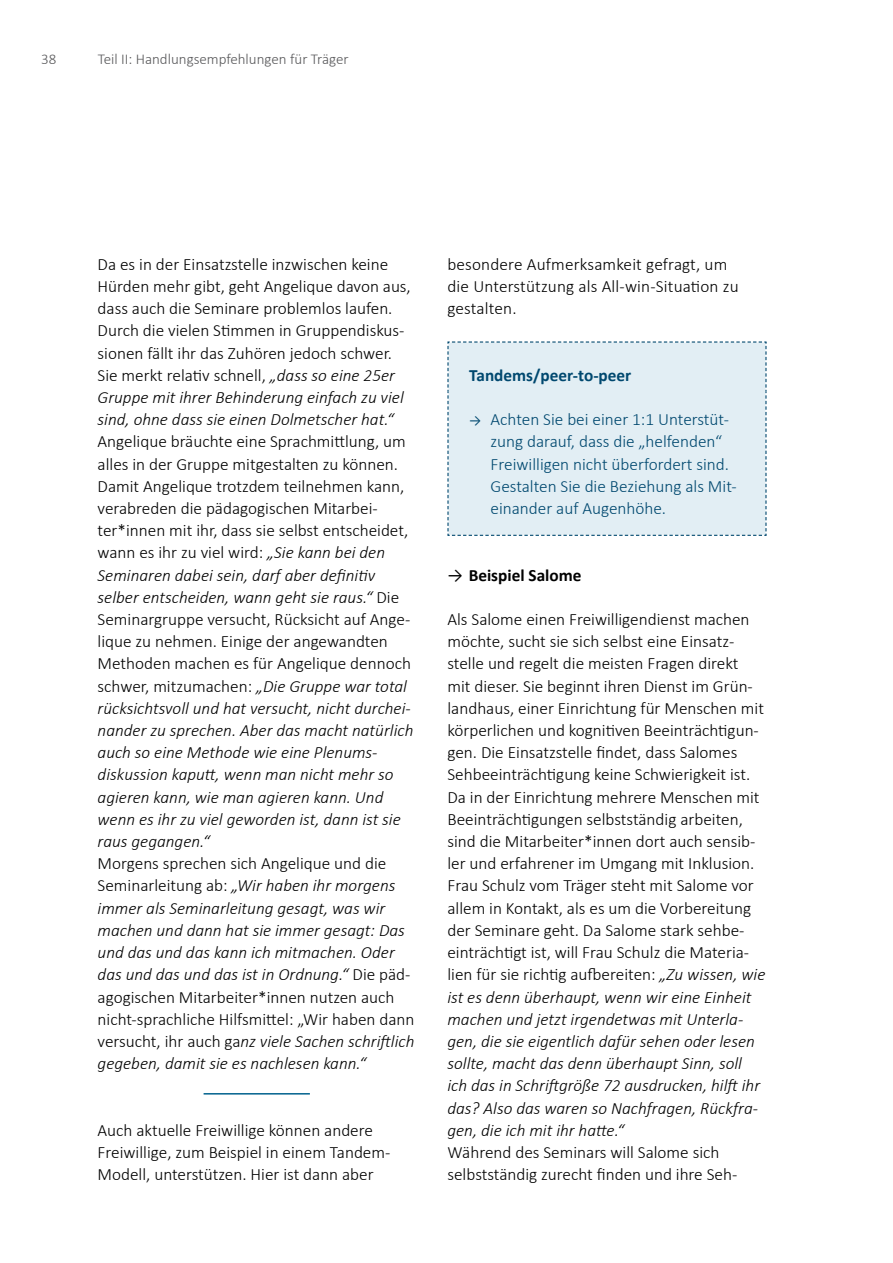
<style>
.page{position:relative;width:893px;height:1263px;background:#fff}
.page>*{position:absolute;margin:0;border:0;box-sizing:border-box;transform-origin:0 0}
.P_Beipiele{font:300 17.25px/22.2px "Calibri";color:#000}
.P_Beipiele-2{font:italic 300 17.25px/22.2px "Calibri";color:#000}
.P_copy_Abst_vor_groß{font:300 17.25px/22.2px "Calibri";color:#000}
.t1{font:300 17.25px/22.2px "Calibri";color:#00486f}
.H4_Kasten_mit_HG{font:700 17.25px "Calibri";color:#00486f}
.t2{font:700 17.25px "Calibri";color:#000}
.t3{font:300 15px "Calibri";color:#58585a}
.s1{font-style:italic}
.s2{font-style:normal}
.s3{font-weight:400;font-size:13.5px}
.s4{font-weight:400}
</style>
<div class="page">
<div style="left:447px;top:341px;width:320px;height:195px;background:#e2eef4"></div>
<hr style="left:204px;top:1093px;width:106px;height:1px;background:#00628d">
<p class="t3" style="left:41px;top:50px;width:17px">38</p>
<p class="t3" style="left:98px;top:49px;width:252px">Teil II: Handlungsempfehlungen für Träger</p>
<p class="P_Beipiele" style="left:98px;top:252px;width:317px">Da es in der Einsatzstelle inzwischen keine Hürden mehr gibt, geht Angelique davon aus, dass auch die Seminare problemlos laufen.<br>Durch die vielen Stimmen in Gruppendiskus&shy;sionen fällt ihr das Zuhören jedoch schwer.<br>Sie merkt relativ schnell, <span class="s1">„dass so eine 25er Gruppe mit ihrer Behinderung einfach zu viel sind, ohne dass sie einen Dolmetscher hat.“ </span>Angelique bräuchte eine Sprachmittlung, um alles in der Gruppe mitgestalten zu können.<br>Damit Angelique trotzdem teilnehmen kann, verabreden die pädagogischen Mitarbei&shy;ter*innen mit ihr, dass sie selbst entscheidet, wann es ihr zu viel wird: <span class="s1">„Sie kann bei den Seminaren dabei sein, darf aber definitiv selber entscheiden, wann geht sie raus.“</span> Die Seminargruppe versucht, Rücksicht auf Ange&shy;lique zu nehmen. Einige der angewandten Methoden machen es für Angelique dennoch schwer, mitzumachen: <span class="s1">„Die Gruppe war total rücksichtsvoll und hat versucht, nicht durchei&shy;nander zu sprechen. Aber das macht natürlich auch so eine Methode wie eine Plenums&shy;diskussion kaputt, wenn man nicht mehr so agieren kann, wie man agieren kann. Und wenn es ihr zu viel geworden ist, dann ist sie raus gegangen.“</span></p>
<p class="P_Beipiele-2" style="left:98px;top:852px;width:318px"><span class="s2">Morgens sprechen sich Angelique und die Seminarleitung ab:</span> „Wir haben ihr morgens immer als Seminarleitung gesagt, was wir machen und dann hat sie immer gesagt: Das und das und das kann ich mitmachen. Oder das und das und das ist in Ordnung.“ <span class="s2">Die päd&shy;agogischen Mitarbeiter*innen nutzen auch nicht-sprachliche Hilfsmittel: „Wir haben dann versucht, ihr auch ga</span>nz viele Sachen schriftlich gegeben, damit sie es nachlesen kann.“</p>
<p class="P_copy_Abst_vor_groß" style="left:98px;top:1118px;width:294px">Auch aktuelle Freiwillige können andere<br>Freiwillige, zum Beispiel in einem Tandem-<br>Modell, unterstützen. Hier ist dann aber</p>
<p class="P_copy_Abst_vor_groß" style="left:447px;top:252px;width:293px">besondere Aufmerksamkeit gefragt, um die Unterstützung als All-win-Situation zu gestalten.</p>
<p class="H4_Kasten_mit_HG" style="left:469px;top:364px;width:164px">Tandems/peer-to-peer</p>
<p class="t1" style="left:490px;top:408px;width:248px;text-indent:-21px"><span class="s3">→</span> Achten Sie bei einer 1:1 Unterstüt&shy;zung darauf, dass die „helfenden“ Freiwilligen nicht überfordert sind.<br>Gestalten Sie die Beziehung als Mit&shy;einander auf Augenhöhe.</p>
<p class="t2" style="left:447px;top:564px;width:135px"><span class="s4">→</span> Beispiel Salome</p>
<p class="P_Beipiele" style="left:447px;top:607px;width:319px">Als Salome einen Freiwilligendienst machen möchte, sucht sie sich selbst eine Einsatz&shy;stelle und regelt die meisten Fragen direkt mit dieser. Sie beginnt ihren Dienst im Grün&shy;landhaus, einer Einrichtung für Menschen mit körperlichen und kognitiven Beeinträchtigun&shy;gen. Die Einsatzstelle findet, dass Salomes Sehbeeinträchtigung keine Schwierigkeit ist.<br>Da in der Einrichtung mehrere Menschen mit Beeinträchtigungen selbstständig arbeiten, sind die Mitarbeiter*innen dort auch sensib&shy;ler und erfahrener im Umgang mit Inklusion.<br>Frau Schulz vom Träger steht mit Salome vor allem in Kontakt, als es um die Vorbereitung der Seminare geht. Da Salome stark sehbe&shy;einträchtigt ist, will Frau Schulz die Materia&shy;lien für sie richtig aufbereiten: <span class="s1">„Zu wissen, wie ist es denn überhaupt, wenn wir eine Einheit machen und jetzt irgendetwas mit Unterla&shy;gen, die sie eigentlich dafür sehen oder lesen sollte, macht das denn überhaupt Sinn, soll ich das in Schriftgröße 72 ausdrucken, hilft ihr das? Also das waren so Nachfragen, Rückfra&shy;gen, die ich mit ihr hatte.“<br></span>Während des Seminars will Salome sich selbstständig zurecht finden und ihre Seh-</p>
</div>
